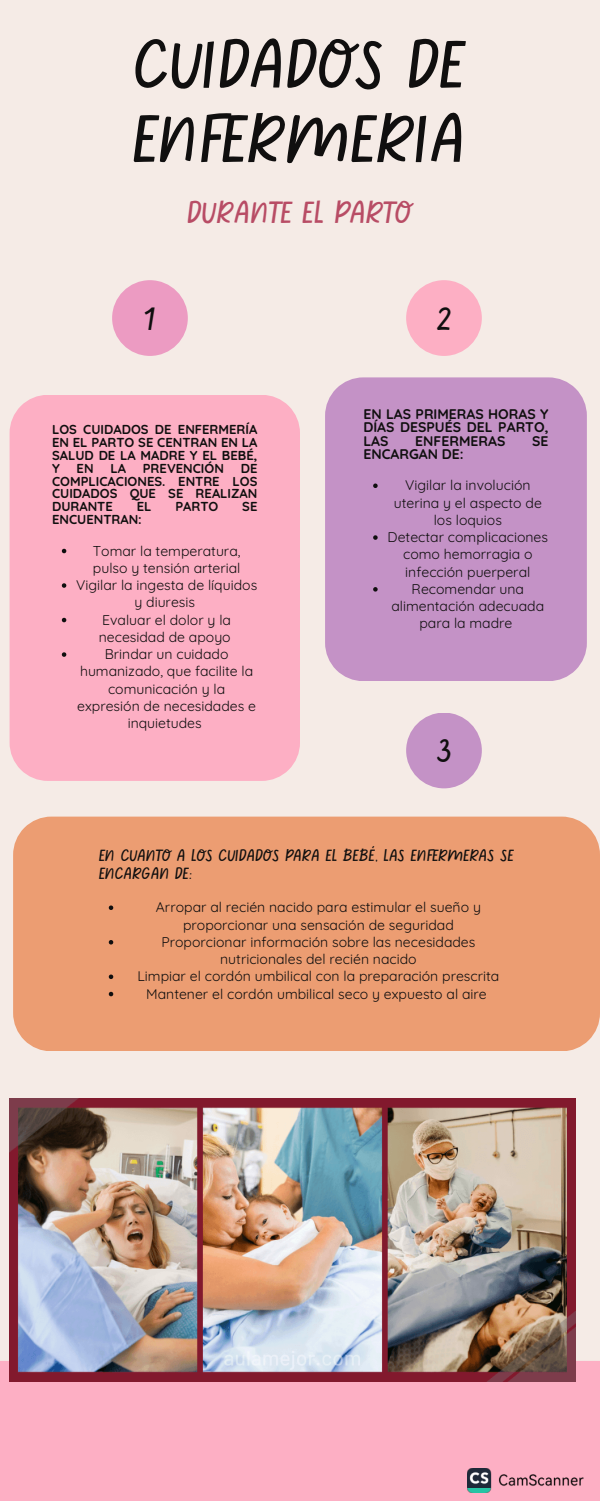
<style>
.page{position:relative;width:600px;height:1501px;background:#fff}
.page>*{position:absolute;margin:0;border:0;box-sizing:border-box;transform-origin:0 0}
.t1{font:74.7px/74.2px "Sweet Apricot";color:#100f0f}
.t2{font:36px "Sweet Apricot";color:#100f0f}
.t3{font:34px "Sweet Apricot";color:#b84c65}
.t4{font:18px/18px "Sweet Apricot";color:#100f0f}
.t5{font:14px/17.2px "Quicksand";color:#100f0f;text-align:center}
.t6{font:700 14px/13.5px "Quicksand";color:#100f0f;text-align:justify}
.t7{font:700 13px/12.8px "Quicksand";color:#100f0f;text-align:justify}
</style>
<div class="page">
<div style="left:0;top:0;width:600px;height:1500px;background:#f5ebe6"></div>
<div style="left:0;top:1360px;width:600px;height:140px;background:#fdafc4"></div>
<div style="left:10px;top:395px;width:290px;height:385px;background:#fdafc4"></div>
<svg style="left:62px;top:548px;width:4px;height:5px"></svg>
<svg style="left:62px;top:583px;width:4px;height:4px"></svg>
<svg style="left:62px;top:617px;width:4px;height:5px"></svg>
<svg style="left:62px;top:652px;width:4px;height:4px"></svg>
<div style="left:112px;top:280px;width:76px;height:76px;background:#ec9bc2;border-radius:50%"></div>
<div style="left:325px;top:377px;width:262px;height:304px;background:#c492c6"></div>
<svg style="left:373px;top:483px;width:5px;height:5px"></svg>
<svg style="left:373px;top:535px;width:5px;height:4px"></svg>
<svg style="left:373px;top:587px;width:5px;height:4px"></svg>
<div style="left:406px;top:280px;width:76px;height:76px;background:#fdafc4;border-radius:50%"></div>
<div style="left:13px;top:816px;width:587px;height:235px;background:#ec9d72"></div>
<svg style="left:109px;top:905px;width:4px;height:4px"></svg>
<svg style="left:109px;top:939px;width:4px;height:5px"></svg>
<svg style="left:109px;top:974px;width:4px;height:4px"></svg>
<svg style="left:109px;top:991px;width:4px;height:5px"></svg>
<div style="left:406px;top:712px;width:76px;height:76px;background:#c492c6;border-radius:50%"></div>
<img style="left:10px;top:1098px;width:565px;height:283px">
<img style="left:468px;top:1468px;width:116px;height:24px">
<p class="t1" style="left:133px;top:25px;width:335px">CUIDADOS DE<br>ENFERMERIA</p>
<p class="t2" style="left:144px;top:296px;width:14px">1</p>
<p class="t3" style="left:188px;top:192px;width:226px">DURANTE EL PARTO</p>
<p class="t2" style="left:436px;top:296px;width:17px">2</p>
<h1 class="t7" style="left:52px;top:423px;width:207px">LOS CUIDADOS DE ENFERMERÍA EN EL PARTO SE CENTRAN EN LA SALUD DE LA MADRE Y EL BEBÉ, Y</h1>
<h1 class="t7" style="left:77px;top:461px;width:18px">EN</h1>
<h1 class="t7" style="left:110px;top:461px;width:17px">LA</h1>
<h1 class="t7" style="left:143px;top:461px;width:83px">PREVENCIÓN</h1>
<h1 class="t7" style="left:52px;top:461px;width:207px;text-indent:189px">DE COMPLICACIONES. ENTRE LOS CUIDADOS QUE SE REALIZAN DURANTE</h1>
<h1 class="t7" style="left:137px;top:499px;width:16px">EL</h1>
<h1 class="t7" style="left:175px;top:499px;width:45px">PARTO</h1>
<h1 class="t7" style="left:242px;top:499px;width:17px">SE</h1>
<h1 class="t7" style="left:52px;top:512px;width:91px">ENCUENTRAN:</h1>
<h2 class="t5" style="left:93px;top:541px;width:149px;text-align:left">Tomar la temperatura, pulso y tensión arterial</h2>
<p class="t5" style="left:76px;top:576px;width:183px">Vigilar la ingesta de líquidos y diuresis</p>
<p class="t5" style="left:99px;top:610px;width:134px;text-align:left">Evaluar el dolor y la necesidad de apoyo</p>
<h4 class="t5" style="left:77px;top:645px;width:180px">Brindar un cuidado humanizado, que facilite la comunicación y la expresión de necesidades e inquietudes</h4>
<p class="t6" style="left:363px;top:406px;width:187px">EN LAS PRIMERAS HORAS Y DÍAS DESPUÉS DEL PARTO, LAS</p>
<p class="t6" style="left:415px;top:433px;width:92px">ENFERMERAS</p>
<p class="t6" style="left:532px;top:433px;width:18px">SE</p>
<p class="t6" style="left:363px;top:447px;width:102px">ENCARGAN DE:</p>
<p class="t5" style="left:394px;top:476px;width:150px">Vigilar la involución uterina y el aspecto de los loquios</p>
<p class="t5" style="left:388px;top:528px;width:162px">Detectar complicaciones como hemorragia o infección puerperal</p>
<h4 class="t5" style="left:391px;top:580px;width:154px">Recomendar una alimentación adecuada para la madre</h4>
<p class="t2" style="left:436px;top:728px;width:17px">3</p>
<p class="t4" style="left:99px;top:845px;width:417px">EN CUANTO A LOS CUIDADOS PARA EL BEBÉ, LAS ENFERMERAS SE<br>ENCARGAN DE:</p>
<p class="t5" style="left:156px;top:898px;width:327px">Arropar al recién nacido para estimular el sueño y proporcionar una sensación de seguridad</p>
<p class="t5" style="left:161px;top:932px;width:316px">Proporcionar información sobre las necesidades nutricionales del recién nacido</p>
<h3 class="t5" style="left:137px;top:967px;width:363px">Limpiar el cordón umbilical con la preparación prescrita</h3>
<p class="t5" style="left:146px;top:984px;width:342px">Mantener el cordón umbilical seco y expuesto al aire</p>
</div>
